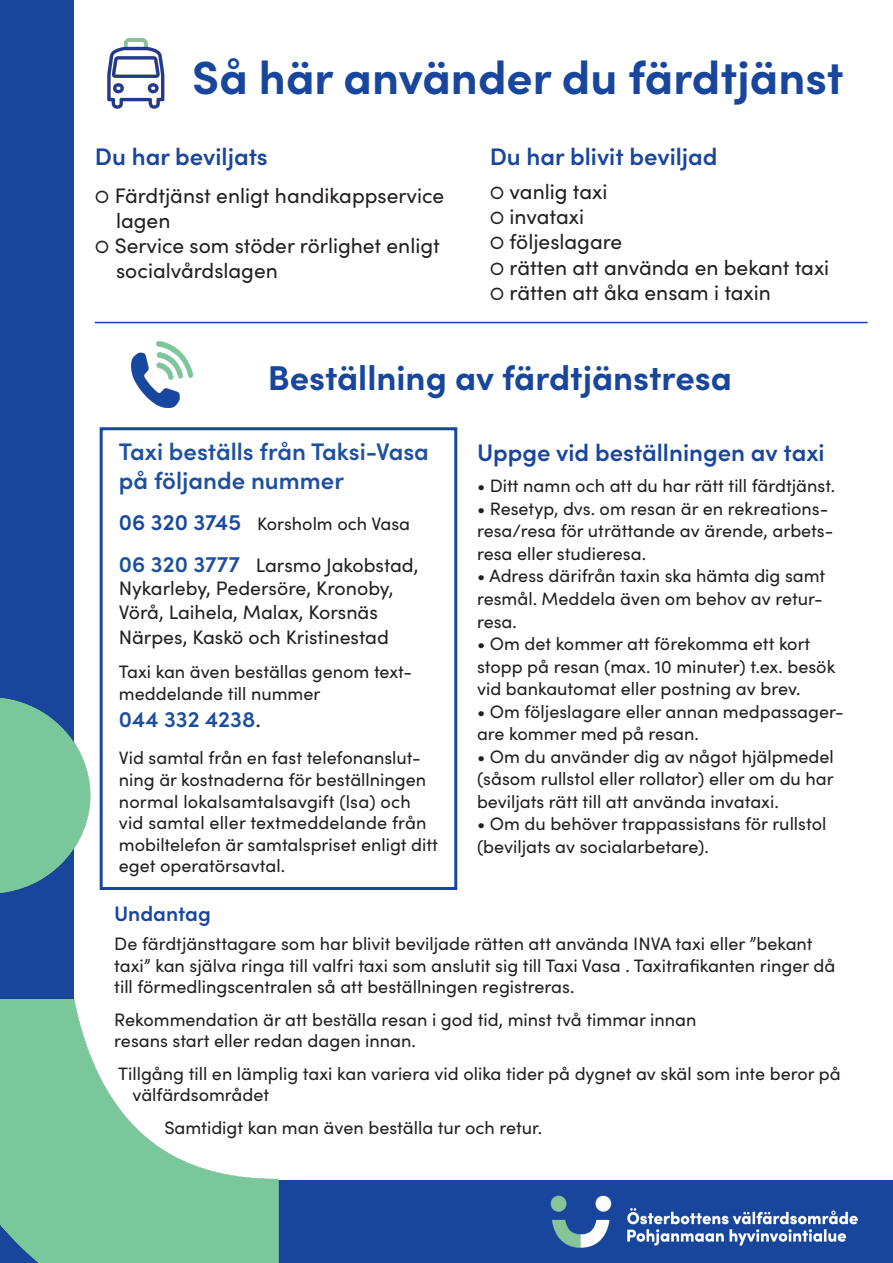
<style>
.page{position:relative;width:893px;height:1263px;background:#18469d}
.page>*{position:absolute;margin:0;border:0;box-sizing:border-box;transform-origin:0 0}
.t1{font:700 46.5px "Sofia Pro";color:#18469d}
.t2{font:700 34.5px "Sofia Pro";color:#18469d}
.t3{font:600 24px "Sofia Pro";color:#18469d}
.t4{font:600 24px/28.8px "Sofia Pro";color:#1d519f}
.t5{font:600 22.5px "Sofia Pro";color:#1c509f}
.t6{font:21px "Sofia Pro";color:#231f20}
.t7{font:600 21px "Sofia Pro";color:#18469d}
.t8{font:19.5px/23.4px "Sofia Pro";color:#231f20}
.t9{font:18px/22.5px "Sofia Pro";color:#231f20}
.s1{font-weight:600;font-size:22.5px;color:#19489d}
.s2{font-weight:600;font-size:22.5px;color:#1c509f}
.s3{font-weight:400;color:#231f20}
</style>
<div class="page">
<div style="left:74px;top:0;width:819px;height:1179px;background:#fff"></div>
<img style="left:550px;top:1196px;width:308px;height:51px">
<img style="left:132px;top:341px;width:60px;height:66px">
<hr style="left:95px;top:322px;width:773px;height:1px;background:#18469d">
<div style="left:100px;top:427px;width:357px;height:463px;background:#fff;border:3px solid #18469d"></div>
<img style="left:107px;top:38px;width:58px;height:71px">
<img style="left:0;top:698px;width:278px;height:565px">
<p class="t1" style="left:192px;top:42px;width:653px">Så här använder du färdtjänst</p>
<p class="t3" style="left:95px;top:138px;width:174px">Du har beviljats</p>
<p class="t6" style="left:95px;top:180px;width:351px">☐ Färdtjänst enligt handikappservice</p>
<p class="t6" style="left:116px;top:205px;width:56px">lagen</p>
<p class="t6" style="left:95px;top:230px;width:346px">☐ Service som stöder rörlighet enligt</p>
<p class="t6" style="left:116px;top:255px;width:163px">socialvårdslagen</p>
<p class="t3" style="left:490px;top:138px;width:229px">Du har blivit beviljad</p>
<p class="t6" style="left:490px;top:176px;width:119px">☐ vanlig taxi</p>
<p class="t6" style="left:490px;top:201px;width:96px">☐ invataxi</p>
<p class="t6" style="left:490px;top:227px;width:134px">☐ följeslagare</p>
<p class="t6" style="left:490px;top:252px;width:341px">☐ rätten att använda en bekant taxi</p>
<p class="t6" style="left:490px;top:277px;width:283px">☐ rätten att åka ensam i taxin</p>
<p class="t2" style="left:268px;top:352px;width:466px">Beställning av färdtjänstresa</p>
<p class="t4" style="left:119px;top:436px;width:312px">Taxi beställs från Taksi-Vasa på följande nummer</p>
<p class="t9" style="left:119px;top:512px;width:293px"><span class="s1">06 320 3745</span> Korsholm och Vasa</p>
<p class="t8" style="left:119px;top:552px;width:301px"><span class="s2">06 320 3777</span> Larsmo Jakobstad,<br>Nykarleby, Pedersöre, Kronoby,</p>
<p class="t8" style="left:119px;top:599px;width:261px">Vörå, Laihela, Malax, Korsnäs</p>
<p class="t8" style="left:119px;top:624px;width:271px">Närpes, Kaskö och Kristinestad</p>
<p class="t9" style="left:119px;top:660px;width:295px;line-height:21.6px">Taxi kan även beställas genom text&shy;meddelande till nummer</p>
<p class="t5" style="left:119px;top:702px;width:143px">044 332 4238<span class="s3">.</span></p>
<p class="t9" style="left:119px;top:746px;width:309px;line-height:21.6px">Vid samtal från en fast telefonanslut&shy;ning är kostnaderna för beställningen normal lokalsamtalsavgift (lsa) och</p>
<p class="t9" style="left:119px;top:810px;width:309px">vid samtal eller textmeddelande från</p>
<p class="t9" style="left:119px;top:833px;width:321px;line-height:21.6px">mobiltelefon är samtalspriset enligt ditt eget operatörsavtal.</p>
<p class="t3" style="left:477px;top:434px;width:349px">Uppge vid beställningen av taxi</p>
<p class="t9" style="left:477px;top:474px;width:359px">• Ditt namn och att du har rätt till färdtjänst.</p>
<p class="t9" style="left:477px;top:496px;width:353px">• Resetyp, dvs. om resan är en rekreations-</p>
<p class="t9" style="left:477px;top:519px;width:358px">resa/resa för uträttande av ärende, arbets&shy;resa eller studieresa.</p>
<p class="t9" style="left:477px;top:564px;width:350px">• Adress därifrån taxin ska hämta dig samt resmål. Meddela även om behov av retur-</p>
<p class="t9" style="left:477px;top:609px;width:41px">resa.</p>
<p class="t9" style="left:477px;top:631px;width:360px">• Om det kommer att förekomma ett kort stopp på resan (max. 10 minuter) t.ex. besök vid bankautomat eller postning av brev.</p>
<p class="t9" style="left:477px;top:699px;width:368px">• Om följeslagare eller annan medpassager&shy;are kommer med på resan.</p>
<p class="t9" style="left:477px;top:744px;width:358px;text-align:justify">• Om du använder dig av något hjälpmedel (såsom rullstol eller rollator) eller om du har beviljats rätt till att använda invataxi.</p>
<p class="t9" style="left:477px;top:811px;width:351px">• Om du behöver trappassistans för rullstol (beviljats av socialarbetare).</p>
<p class="t7" style="left:114px;top:898px;width:98px">Undantag</p>
<p class="t9" style="left:114px;top:932px;width:722px;line-height:21.6px">De färdtjänsttagare som har blivit beviljade rätten att använda INVA taxi eller ”bekant taxi” kan själva ringa till valfri taxi som anslutit sig till Taxi Vasa . Taxitrafikanten ringer då till förmedlingscentralen så att beställningen registreras.</p>
<p class="t9" style="left:114px;top:1007px;width:584px">Rekommendation är att beställa resan i god tid, minst två timmar innan</p>
<p class="t9" style="left:114px;top:1029px;width:303px">resans start eller redan dagen innan.</p>
<p class="t9" style="left:118px;top:1061px;width:724px">Tillgång till en lämplig taxi kan variera vid olika tider på dygnet av skäl som inte beror på</p>
<p class="t9" style="left:133px;top:1083px;width:138px">välfärdsområdet</p>
<p class="t9" style="left:164px;top:1115px;width:379px">Samtidigt kan man även beställa tur och retur.</p>
</div>
